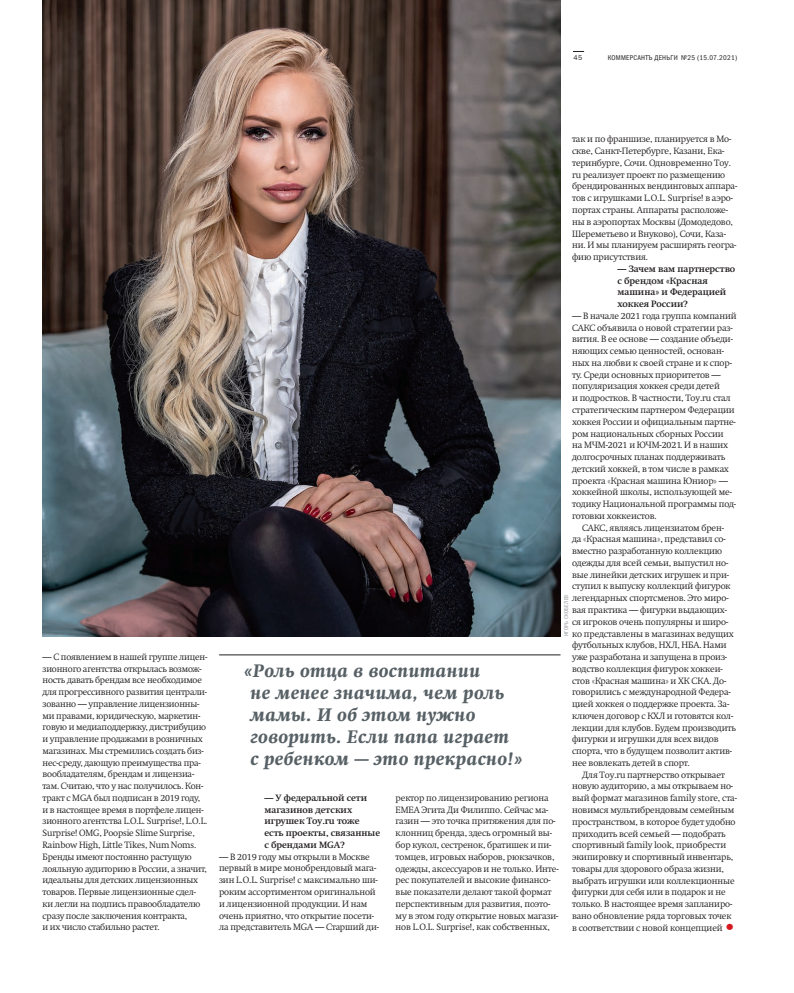
<style>
.page{position:relative;width:794px;height:993px;background:#fff}
.page>*{position:absolute;margin:0;border:0;box-sizing:border-box;transform-origin:0 0}
.t1{font:italic 18px/22px "Swift Extra Bold C";letter-spacing:.025em;color:#576065}
.t2{font:9px/11.8px "Swift Light C";letter-spacing:-.01em;color:#231f20}
.t3{font:700 9px/11.8px "Swift C";color:#231f20}
.t4{font:7px "Franklin Gothic Book Cond ITC";letter-spacing:.035em;color:#231f20}
.t5{font:7px "Franklin Gothic Book ITC";color:#231f20}
.t6{font:5.5px "Franklin Gothic Book Cond ITC";letter-spacing:.04em;color:#939598}
.s1{font-size:17px;color:#d7171f}
</style>
<div class="page">
<img style="left:43px;top:0;width:518px;height:636px">
<hr style="left:219px;top:654px;width:341px;height:1px;background:#231f20">
<p class="t5" style="left:573px;top:53px;width:10px">45</p>
<p class="t4" style="left:607px;top:54px;width:131px">КОММЕРСАНТЪ ДЕНЬГИ №25 (15.07.2021)</p>
<p class="t2" style="left:43px;top:650px;width:166px">— С появлением в нашей группе лицен&shy;зионного агентства открылась возмож&shy;ность давать брендам все необходимое для прогрессивного развития централи&shy;зованно — управление лицензионны&shy;ми правами, юридическую, маркетин&shy;говую и медиаподдержку, дистрибуцию и управление продажами в розничных магазинах. Мы стремились создать биз&shy;нес-среду, дающую преимущества пра&shy;вообладателям, брендам и лицензиа&shy;там. Считаю, что у нас получилось. Кон&shy;тракт с MGA был подписан в 2019 году, и в настоящее время в портфеле лицен&shy;зионного агентства L.O.L. Surprise!, L.O.L.<br>Surprise! OMG, Poopsie Slime Surprise, Rainbow High, Little Tikes, Num Noms.<br>Бренды имеют постоянно растущую лояльную аудиторию в России, а значит, идеальны для детских лицензионных товаров. Первые лицензионные сдел&shy;ки легли на подпись правообладателю сразу после заключения контракта,<br>и их число стабильно растет.</p>
<p class="t2" style="left:572px;top:133px;width:167px">так и по франшизе, планируется в Мо&shy;скве, Санкт-Петербурге, Казани, Ека&shy;теринбурге, Сочи. Одновременно Toy. ru реализует проект по размещению брендированных вендинговых аппара&shy;тов с игрушками L.O.L. Surprise! в аэро&shy;портах страны. Аппараты расположе&shy;ны в аэропортах Москвы (Домодедово, Шереметьево и Внуково), Сочи, Каза&shy;ни. И мы планируем расширять геогра&shy;фию присутствия.</p>
<p class="t3" style="left:617px;top:263px;width:119px">— Зачем вам партнерство с брендом «Красная машина» и Федерацией хоккея России?</p>
<p class="t2" style="left:572px;top:310px;width:166px">— В начале 2021 года группа компаний САКС объявила о новой стратегии раз&shy;вития. В ее основе — создание объеди&shy;няющих семью ценностей, основан&shy;ных на любви к своей стране и к спор&shy;ту. Среди основных приоритетов — популяризация хоккея среди детей<br>и подростков. В частности, Toy.ru стал стратегическим партнером Федерации хоккея России и официальным партне&shy;ром национальных сборных России<br>на МЧМ-2021 и ЮЧМ-2021. И в наших долгосрочных планах поддерживать детский хоккей, в том числе в рамках проекта «Красная машина Юниор» — хоккейной школы, использующей ме&shy;тодику Национальной программы под&shy;готовки хоккеистов.</p>
<p class="t2" style="left:572px;top:521px;width:166px;text-indent:10px">САКС, являясь лицензиатом брен-<br>да «Красная машина», представил со&shy;вместно разработанную коллекцию одежды для всей семьи, выпустил но&shy;вые линейки детских игрушек и при&shy;ступил к выпуску коллекций фигурок легендарных спортсменов. Это миро&shy;вая практика — фигурки выдающих&shy;ся игроков очень популярны и широ&shy;ко представлены в магазинах ведущих футбольных клубов, НХЛ, НБА. Нами уже разработана и запущена в произ&shy;водство коллекция фигурок хоккеи&shy;стов «Красная машина» и ХК СКА. До&shy;говорились с международной Федера&shy;цией хоккея о поддержке проекта. За&shy;ключен договор с КХЛ и готовятся кол&shy;лекции для клубов. Будем производить фигурки и игрушки для всех видов спорта, что в будущем позволит актив&shy;нее вовлекать детей в спорт.</p>
<p class="t2" style="left:572px;top:768px;width:166px;text-indent:10px">Для Toy.ru партнерство открывает новую аудиторию, а мы открываем но&shy;вый формат магазинов family store, ста&shy;новимся мультибрендовым семейным пространством, в которое будет удобно приходить всей семьей — подобрать спортивный family look, приобрести экипировку и спортивный инвентарь, товары для здорового образа жизни, выбрать игрушки или коллекционные фигурки для себя или в подарок и не только. В настоящее время запланиро&shy;вано обновление ряда торговых точек в соответствии с новой концепцией <span class="s1">•</span></p>
<p class="t6" style="left:563px;top:636px;width:43px;rotate:-90deg">ИГОРЬ СКОБЕЛЕВ</p>
<h1 class="t1" style="left:250px;top:659px;width:274px;text-indent:-7px">«Роль отца в воспитании<br>не менее значима, чем роль мамы. И об этом нужно говорить. Если папа играет<br>с ребенком — это прекрасно!»</h1>
<p class="t3" style="left:264px;top:791px;width:117px">— У федеральной сети магазинов детских игрушек Toy.ru тоже есть проекты, связанные с брендами MGA?</p>
<p class="t2" style="left:219px;top:850px;width:161px">— В 2019 году мы открыли в Москве первый в мире монобрендовый мага&shy;зин L.O.L. Surprise! с максимально ши&shy;роким ассортиментом оригинальной и лицензионной продукции. И нам очень приятно, что открытие посети&shy;ла представитель MGA — Старший ди-</p>
<p class="t2" style="left:395px;top:791px;width:165px">ректор по лицензированию региона EMEA Эгита Ди Филиппо. Сейчас ма&shy;газин — это точка притяжения для по&shy;клонниц бренда, здесь огромный вы&shy;бор кукол, сестренок, братишек и пи&shy;томцев, игровых наборов, рюкзачков, одежды, аксессуаров и не только. Инте&shy;рес покупателей и высокие финансо&shy;вые показатели делают такой формат перспективным для развития, поэто&shy;му в этом году открытие новых магази&shy;нов L.O.L. Surprise!, как собственных,</p>
</div>
